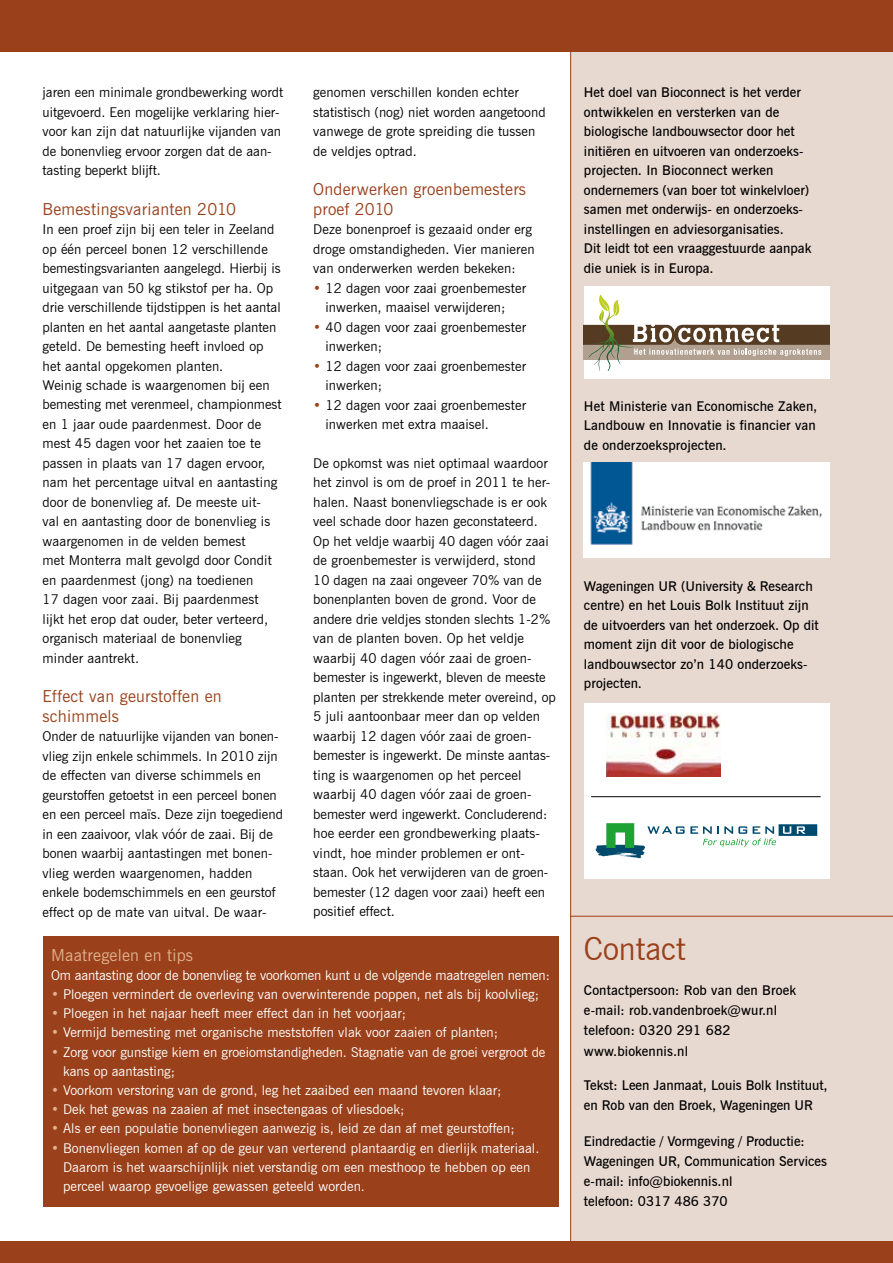
<style>
.page{position:relative;width:893px;height:1263px;background:#fff}
.page>*{position:absolute;margin:0;border:0;box-sizing:border-box;transform-origin:0 0}
.t1{font:31.5px "News Gothic BT";color:#9a401a}
.t2{font:16.5px/19.5px "News Gothic BT";letter-spacing:.015em;color:#9a401a}
.t3{font:16.5px "News Gothic BT";letter-spacing:.015em;color:#ddb18f}
.t4{font:13.5px/19.5px "News Gothic BT";letter-spacing:.01em;color:#000}
.t5{font:600 13.5px/19.5px "News Gothic BT";color:#000}
.t6{font:13.5px/19.2px "News Gothic BT";letter-spacing:.005em;color:#fff}
.s1{color:#9a401a}
.s2{color:#ddb290}
.s3{color:#ddb18f}
.s4{color:#deb493}
</style>
<div class="page">
<div style="left:570px;top:39px;width:323px;height:1211px;background:#e7d8d0"></div>
<hr style="left:570px;top:0;width:1px;height:1242px;background:#9a401a">
<div style="left:0;top:0;width:893px;height:52px;background:#9a401a"></div>
<hr style="left:570px;top:916px;width:323px;height:1px;background:#9a401a">
<div style="left:584px;top:703px;width:245px;height:176px;background:#fff"></div>
<img style="left:606px;top:713px;width:114px;height:63px">
<hr style="left:591px;top:796px;width:230px;height:1px;background:#000">
<svg style="left:595px;top:823px;width:222px;height:35px"></svg>
<div style="left:584px;top:286px;width:245px;height:93px;background:#fff"></div>
<svg style="left:584px;top:294px;width:245px;height:77px"></svg>
<img style="left:584px;top:463px;width:245px;height:94px">
<div style="left:43px;top:936px;width:515px;height:270px;background:#9a401a"></div>
<div style="left:0;top:1242px;width:893px;height:21px;background:#9a401a"></div>
<p class="t4" style="left:43px;top:83px;width:242px">jaren een minimale grondbewerking wordt uitgevoerd. Een mogelijke verklaring hier&shy;voor kan zijn dat natuurlijke vijanden van de bonenvlieg ervoor zorgen dat de aan&shy;tasting beperkt blijft.</p>
<p class="t2" style="left:43px;top:199px;width:195px">Bemestingsvarianten 2010</p>
<p class="t4" style="left:43px;top:219px;width:241px">In een proef zijn bij een teler in Zeeland op één perceel bonen 12 verschillende bemestingsvarianten aangelegd. Hierbij is uitgegaan van 50 kg stikstof per ha. Op drie verschillende tijdstippen is het aantal planten en het aantal aangetaste planten geteld. De bemesting heeft invloed op het aantal opgekomen planten.<br>Weinig schade is waargenomen bij een bemesting met verenmeel, championmest en 1 jaar oude paardenmest. Door de mest 45 dagen voor het zaaien toe te passen in plaats van 17 dagen ervoor, nam het percentage uitval en aantasting door de bonenvlieg af. De meeste uit-<br>val en aantasting door de bonenvlieg is waargenomen in de velden bemest<br>met Monterra malt gevolgd door Condit en paardenmest (jong) na toedienen<br>17 dagen voor zaai. Bij paardenmest lijkt het erop dat ouder, beter verteerd, organisch materiaal de bonenvlieg minder aantrekt.</p>
<p class="t2" style="left:43px;top:687px;width:181px">Effect van geurstoffen en schimmels</p>
<p class="t4" style="left:43px;top:726px;width:242px">Onder de natuurlijke vijanden van bonen&shy;vlieg zijn enkele schimmels. In 2010 zijn de effecten van diverse schimmels en geurstoffen getoetst in een perceel bonen en een perceel maïs. Deze zijn toegediend in een zaaivoor, vlak vóór de zaai. Bij de bonen waarbij aantastingen met bonen&shy;vlieg werden waargenomen, hadden enkele bodemschimmels en een geurstof effect op de mate van uitval. De waar-</p>
<p class="t4" style="left:313px;top:83px;width:234px">genomen verschillen konden echter statistisch (nog) niet worden aangetoond vanwege de grote spreiding die tussen de veldjes optrad.</p>
<p class="t2" style="left:313px;top:180px;width:214px">Onderwerken groenbemesters proef 2010</p>
<p class="t4" style="left:313px;top:219px;width:223px">Deze bonenproef is gezaaid onder erg droge omstandigheden. Vier manieren van onderwerken werden bekeken:</p>
<p class="t4" style="left:325px;top:278px;width:202px;text-indent:-12px"><span class="s1">•</span> 12 dagen voor zaai groenbemester inwerken, maaisel verwijderen;</p>
<p class="t4" style="left:325px;top:317px;width:202px;text-indent:-12px"><span class="s1">•</span> 40 dagen voor zaai groenbemester inwerken;</p>
<p class="t4" style="left:325px;top:356px;width:202px;text-indent:-12px"><span class="s1">•</span> 12 dagen voor zaai groenbemester inwerken;</p>
<p class="t4" style="left:325px;top:395px;width:202px;text-indent:-12px"><span class="s1">•</span> 12 dagen voor zaai groenbemester inwerken met extra maaisel.</p>
<p class="t4" style="left:313px;top:453px;width:244px">De opkomst was niet optimaal waardoor het zinvol is om de proef in 2011 te her&shy;halen. Naast bonenvliegschade is er ook veel schade door hazen geconstateerd.<br>Op het veldje waarbij 40 dagen vóór zaai de groenbemester is verwijderd, stond<br>10 dagen na zaai ongeveer 70% van de bonenplanten boven de grond. Voor de andere drie veldjes stonden slechts 1-2% van de planten boven. Op het veldje waarbij 40 dagen vóór zaai de groen&shy;bemester is ingewerkt, bleven de meeste planten per strekkende meter overeind, op 5 juli aantoonbaar meer dan op velden waarbij 12 dagen vóór zaai de groen&shy;bemester is ingewerkt. De minste aantas&shy;ting is waargenomen op het perceel waarbij 40 dagen vóór zaai de groen&shy;bemester werd ingewerkt. Concluderend: hoe eerder een grondbewerking plaats&shy;vindt, hoe minder problemen er ont&shy;staan. Ook het verwijderen van de groen&shy;bemester (12 dagen voor zaai) heeft een positief effect.</p>
<p class="t3" style="left:51px;top:944px;width:144px">Maatregelen en tips</p>
<p class="t6" style="left:51px;top:965px;width:500px">Om aantasting door de bonenvlieg te voorkomen kunt u de volgende maatregelen nemen:</p>
<p class="t6" style="left:51px;top:984px;width:489px"><span class="s2">•</span> Ploegen vermindert de overleving van overwinterende poppen, net als bij koolvlieg;</p>
<p class="t6" style="left:51px;top:1004px;width:356px"><span class="s3">•</span> Ploegen in het najaar heeft meer effect dan in het voorjaar;</p>
<p class="t6" style="left:51px;top:1023px;width:449px"><span class="s3">•</span> Vermijd bemesting met organische meststoffen vlak voor zaaien of planten;</p>
<p class="t6" style="left:63px;top:1042px;width:484px;text-indent:-12px"><span class="s4">•</span> Zorg voor gunstige kiem en groeiomstandigheden. Stagnatie van de groei vergroot de kans op aantasting;</p>
<p class="t6" style="left:51px;top:1080px;width:452px"><span class="s3">•</span> Voorkom verstoring van de grond, leg het zaaibed een maand tevoren klaar;</p>
<p class="t6" style="left:51px;top:1100px;width:355px"><span class="s3">•</span> Dek het gewas na zaaien af met insectengaas of vliesdoek;</p>
<p class="t6" style="left:51px;top:1119px;width:465px"><span class="s3">•</span> Als er een populatie bonenvliegen aanwezig is, leid ze dan af met geurstoffen;</p>
<p class="t6" style="left:63px;top:1138px;width:478px;text-indent:-12px"><span class="s3">•</span> Bonenvliegen komen af op de geur van verterend plantaardig en dierlijk materiaal.<br>Daarom is het waarschijnlijk niet verstandig om een mesthoop te hebben op een perceel waarop gevoelige gewassen geteeld worden.</p>
<p class="t5" style="left:584px;top:83px;width:229px">Het doel van Bioconnect is het verder ontwikkelen en versterken van de biologische landbouwsector door het initiëren en uitvoeren van onderzoeks&shy;projecten. In Bioconnect werken ondernemers (van boer tot winkelvloer) samen met onderwijs- en onderzoeks&shy;instellingen en adviesorganisaties.<br>Dit leidt tot een vraaggestuurde aanpak die uniek is in Europa.</p>
<p class="t5" style="left:584px;top:396px;width:235px;text-align:justify">Het Ministerie van Economische Zaken, Landbouw en Innovatie is financier van de onderzoeksprojecten.</p>
<p class="t5" style="left:584px;top:576px;width:236px">Wageningen UR (University &amp; Research centre) en het Louis Bolk Instituut zijn de uitvoerders van het onderzoek. Op dit moment zijn dit voor de biologische landbouwsector zo’n 140 onderzoeks&shy;projecten.</p>
<h1 class="t1" style="left:584px;top:929px;width:103px">Contact</h1>
<p class="t5" style="left:584px;top:980px;width:214px;line-height:20.2px">Contactpersoon: Rob van den Broek e-mail: rob.vandenbroek@wur.nl telefoon: 0320 291 682 www.biokennis.nl</p>
<p class="t5" style="left:584px;top:1075px;width:245px;line-height:20.2px">Tekst: Leen Janmaat, Louis Bolk Instituut, en Rob van den Broek, Wageningen UR</p>
<p class="t5" style="left:584px;top:1131px;width:245px;line-height:20.2px">Eindredactie / Vormgeving / Productie:<br>Wageningen UR, Communication Services e-mail: info@biokennis.nl<br>telefoon: 0317 486 370</p>
</div>
